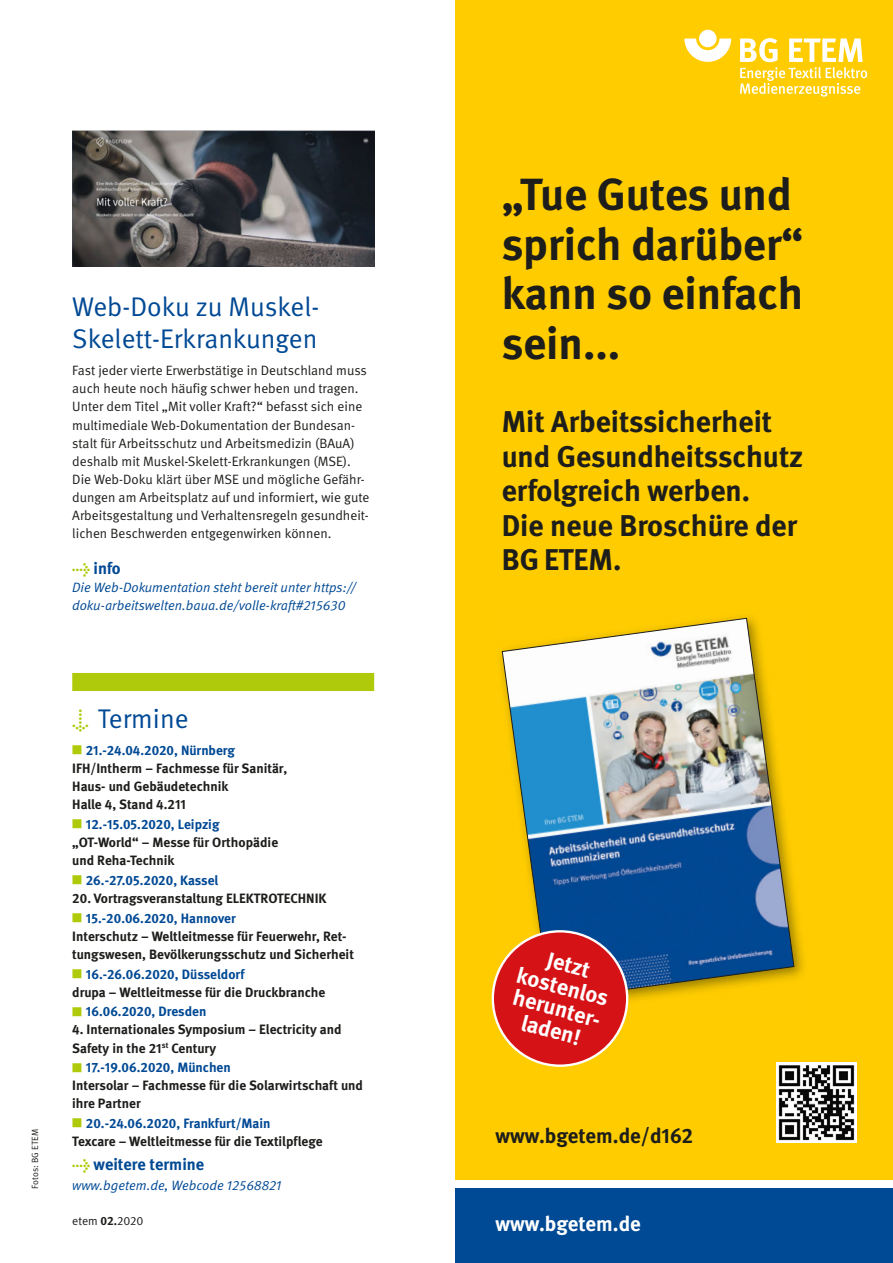
<style>
.page{position:relative;width:893px;height:1263px;background:#fff}
.page>*{position:absolute;margin:0;border:0;box-sizing:border-box;transform-origin:0 0}
.t1{font:700 45px/49.5px "DGUV Meta";color:#1d1d1b}
.t2{font:700 30px/34.5px "DGUV Meta";color:#1d1d1b}
.t3{font:27px/31.5px "DGUV Meta";color:#004994}
.t4{font:700 22.5px/22.5px "DGUV Meta";color:#fff;text-align:center}
.t5{font:700 21px "DGUV Meta";color:#1d1d1b}
.t6{font:700 21px "DGUV Meta";color:#fff}
.t7{font:700 16.5px "DGUV Meta";color:#004994}
.t8{font:700 13.5px/18.1px "DGUV Meta";color:#1d1d1b}
.t9{font:13.5px/18.1px "DGUV Meta";color:#1d1d1b}
.t10{font:700 13.5px "DGUV Meta";color:#004994}
.t11{font:italic 13.5px/18.1px "DGUV Meta";color:#004994}
.t12{font:12px "DGUV Meta";color:#1d1d1b}
.t13{font:9px "DGUV Meta";color:#1d1d1b}
.s1{font-size:15px;color:#afca0b}
.s2{color:#afca0b}
.s3{font-size:12px;color:#afca0b}
.s4{font-weight:700}
</style>
<div class="page">
<div style="left:455px;top:1188px;width:438px;height:75px;background:#004994"></div>
<div style="left:455px;top:0;width:438px;height:1179px;background:#fc0"></div>
<img style="left:501px;top:617px;width:294px;height:384px">
<div style="left:493px;top:931px;width:134px;height:135px;background:#d51317;border-radius:50%"></div>
<img style="left:72px;top:131px;width:302px;height:136px">
<div style="left:72px;top:673px;width:302px;height:18px;background:#afca0b"></div>
<svg style="left:684px;top:39px;width:47px;height:23px"></svg>
<div style="left:699px;top:30px;width:17px;height:17px;background:#fff;border-radius:50%"></div>
<svg style="left:740px;top:38px;width:127px;height:59px"></svg>
<img style="left:776px;top:1062px;width:81px;height:80px">
<h3 class="t3" style="left:72px;top:292px;width:249px">Web-Doku zu Muskel-<br>Skelett-Erkrankungen</h3>
<p class="t9" style="left:72px;top:362px;width:299px">Fast jeder vierte Erwerbstätige in Deutschland muss auch heute noch häufig schwer heben und tragen.<br>Unter dem Titel „Mit voller Kraft?“ befasst sich eine multimediale Web-Dokumentation der Bundesan&shy;stalt für Arbeitsschutz und Arbeitsmedizin (BAuA) deshalb mit Muskel-Skelett-Erkrankungen (MSE).<br>Die Web-Doku klärt über MSE und mögliche Gefähr&shy;dungen am Arbeitsplatz auf und informiert, wie gute Arbeitsgestaltung und Verhaltensregeln gesundheit&shy;lichen Beschwerden entgegenwirken können.</p>
<h4 class="t7" style="left:72px;top:558px;width:50px"><span class="s1">→</span> info</h4>
<p class="t11" style="left:72px;top:579px;width:285px">Die Web-Dokumentation steht bereit unter https:// doku-arbeitswelten.baua.de/volle-kraft#215630</p>
<h1 class="t1" style="left:502px;top:171px;width:303px">„Tue Gutes und sprich darüber“ kann so einfach sein...</h1>
<h2 class="t2" style="left:502px;top:406px;width:303px">Mit Arbeitssicherheit und Gesundheitsschutz erfolgreich werben.<br>Die neue Broschüre der<br>BG ETEM.</h2>
<p class="t13" style="left:30px;top:1188px;width:61px;rotate:-90deg">Fotos: BG ETEM</p>
<h4 class="t3" style="left:69px;top:703px;width:121px"><span class="s2">↓</span> Termine</h4>
<p class="t10" style="left:72px;top:742px;width:164px"><span class="s3">▪</span> 21.-24.04.2020, Nürnberg</p>
<p class="t8" style="left:72px;top:759px;width:216px">IFH/Intherm – Fachmesse für Sanitär,<br>Haus- und Gebäudetechnik</p>
<p class="t8" style="left:72px;top:796px;width:115px">Halle 4, Stand 4.211</p>
<p class="t10" style="left:72px;top:816px;width:149px"><span class="s3">▪</span> 12.-15.05.2020, Leipzig</p>
<p class="t8" style="left:72px;top:833px;width:207px">„OT-World“ – Messe für Orthopädie und Reha-Technik</p>
<p class="t10" style="left:72px;top:872px;width:148px"><span class="s3">▪</span> 26.-27.05.2020, Kassel</p>
<p class="t8" style="left:72px;top:889px;width:256px">20. Vortragsveranstaltung ELEKTROTECHNIK</p>
<p class="t10" style="left:72px;top:910px;width:165px"><span class="s3">▪</span> 15.-20.06.2020, Hannover</p>
<p class="t8" style="left:72px;top:927px;width:283px">Interschutz – Weltleitmesse für Feuerwehr, Ret&shy;tungswesen, Bevölkerungsschutz und Sicherheit</p>
<p class="t10" style="left:72px;top:966px;width:174px"><span class="s3">▪</span> 16.-26.06.2020, Düsseldorf</p>
<p class="t8" style="left:72px;top:983px;width:255px">drupa – Weltleitmesse für die Druckbranche</p>
<p class="t10" style="left:72px;top:1003px;width:136px"><span class="s3">▪</span> 16.06.2020, Dresden</p>
<p class="t8" style="left:72px;top:1021px;width:271px">4. Internationales Symposium – Electricity and<br>Safety in the 21<sup>st</sup> Century</p>
<p class="t10" style="left:72px;top:1059px;width:160px"><span class="s3">▪</span> 17.-19.06.2020, München</p>
<p class="t8" style="left:72px;top:1077px;width:292px">Intersolar – Fachmesse für die Solarwirtschaft und ihre Partner</p>
<p class="t10" style="left:72px;top:1115px;width:200px"><span class="s3">▪</span> 20.-24.06.2020, Frankfurt/Main</p>
<p class="t8" style="left:72px;top:1133px;width:252px">Texcare – Weltleitmesse für die Textilpflege</p>
<h4 class="t7" style="left:72px;top:1155px;width:133px"><span class="s1">→</span> weitere termine</h4>
<p class="t11" style="left:72px;top:1176px;width:211px">www.bgetem.de, Webcode 12568821</p>
<h3 class="t4" style="left:526px;top:942px;width:98px;rotate:15deg">Jetzt kostenlos herunter&shy;laden!</h3>
<p class="t5" style="left:495px;top:1123px;width:199px">www.bgetem.de/d162</p>
<p class="t12" style="left:72px;top:1213px;width:73px">etem <span class="s4">02.</span>2020</p>
<p class="t6" style="left:495px;top:1211px;width:147px">www.bgetem.de</p>
</div>
